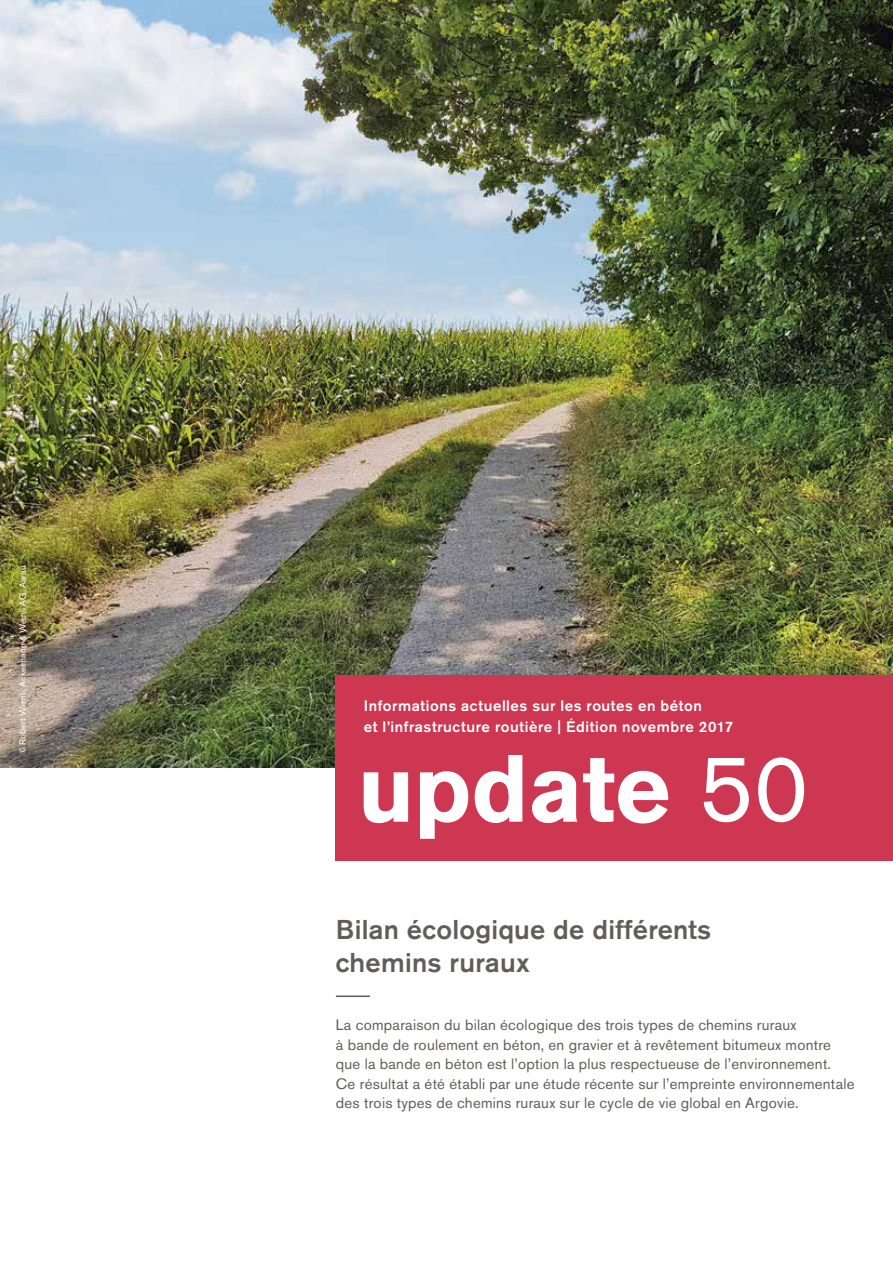
<style>
.page{position:relative;width:893px;height:1263px;background:#fff}
.page>*{position:absolute;margin:0;border:0;box-sizing:border-box;transform-origin:0 0}
.t1{font:700 94.5px "Akzidenz Grotesk BE";letter-spacing:-.01em;color:#fff}
.t2{font:500 27px/33px "Akzidenz Grotesk BE";letter-spacing:.01em;color:#605d5a}
.t3{font:15px/19.5px "Akzidenz Grotesk BE";letter-spacing:.015em;color:#605d5a}
.t4{font:500 15px/21px "Akzidenz Grotesk BE";letter-spacing:.035em;color:#fff}
.t5{font:9px "Akzidenz Grotesk BE";letter-spacing:.005em;color:#fff}
.s1{font-weight:400}
</style>
<div class="page">
<img style="left:0;top:0;width:893px;height:767px">
<hr style="left:336px;top:995px;width:34px;height:2px;background:#605d5a">
<div style="left:336px;top:675px;width:557px;height:185px;background:#cd3752"></div>
<p class="t5" style="left:17px;top:754px;width:190px;rotate:-90deg">©Robert Wernli, Ackermann &amp; Wernli AG, Aarau</p>
<p class="t4" style="left:364px;top:695px;width:371px">Informations actuelles sur les routes en béton<br>et l’infrastructure routière | Édition novembre 2017</p>
<h1 class="t1" style="left:358px;top:734px;width:452px">update <span class="s1">50</span></h1>
<h2 class="t2" style="left:336px;top:912px;width:377px">Bilan écologique de différents chemins ruraux</h2>
<p class="t3" style="left:336px;top:1015px;width:520px">La comparaison du bilan écologique des trois types de chemins ruraux<br>à bande de roulement en béton, en gravier et à revêtement bitumeux montre que la bande en béton est l’option la plus respectueuse de l’environnement.<br>Ce résultat a été établi par une étude récente sur l’empreinte environnementale des trois types de chemins ruraux sur le cycle de vie global en Argovie.</p>
</div>
